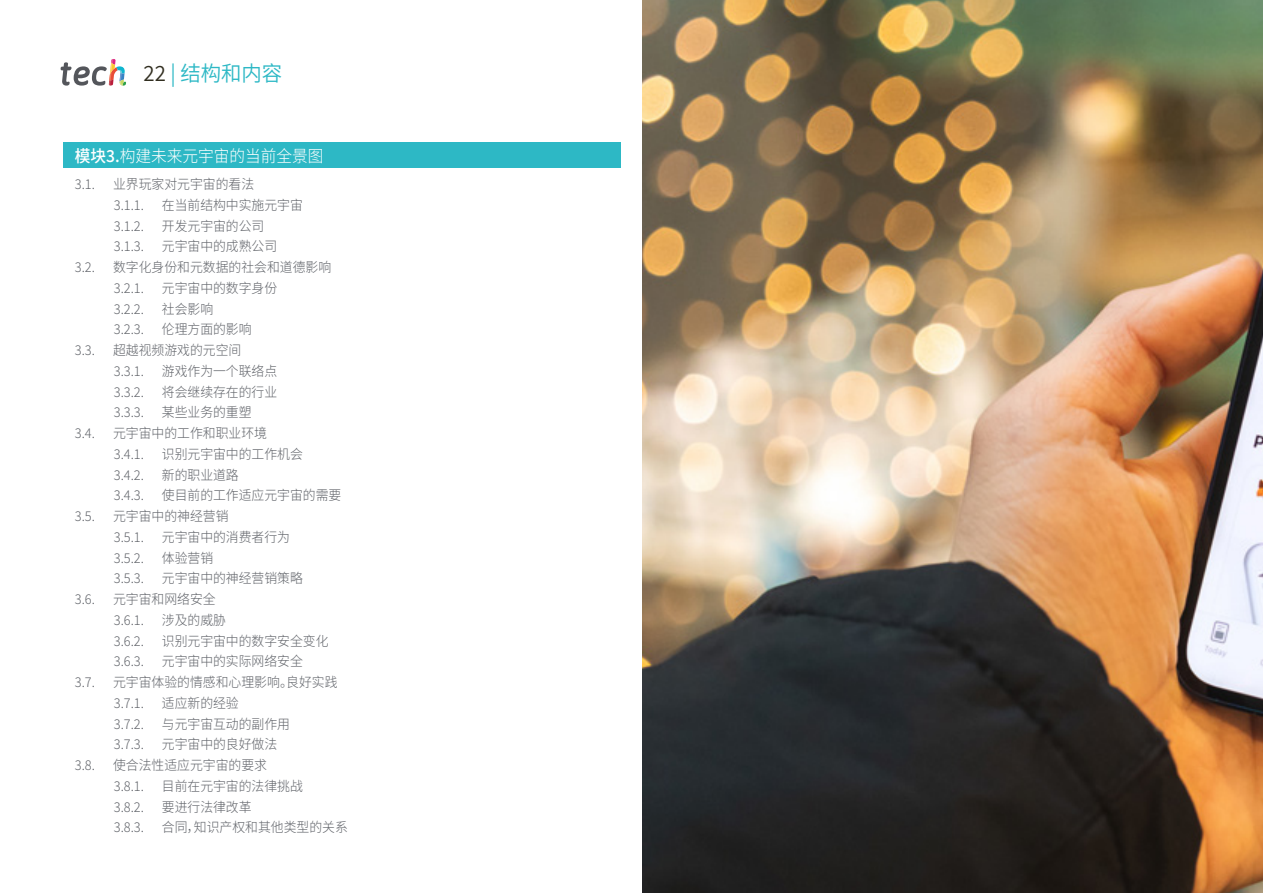
<style>
.page{position:relative;width:1263px;height:893px;background:#fff}
.page>*{position:absolute;margin:0;border:0;box-sizing:border-box;transform-origin:0 0}
.t1{font:21px "Source Han Sans CN";color:#2db8c5}
.t2{font:300 16.5px "Source Han Sans CN";color:#fff;scale:.95 1}
.t3{font:300 13.5px/20.7px "Source Han Sans CN";color:#61646a;scale:.95 1}
.s1{color:#312e20}
.s2{font-weight:500}
</style>
<div class="page">
<div style="left:64px;top:142px;width:557px;height:26px;background:#2db8c5"></div>
<img style="left:642px;top:0;width:621px;height:893px">
<svg style="left:61px;top:59px;width:65px;height:27px"></svg>
<h1 class="t1" style="left:144px;top:61px;width:140px"><span class="s1">22</span> | 结构和内容</h1>
<p class="t2" style="left:75px;top:147px;width:263px"><span class="s2">模块3.</span>构建未来元宇宙的当前全景图</p>
<p class="t3" style="left:75px;top:174px;width:23px">3.1.</p>
<p class="t3" style="left:113px;top:174px;width:150px">业界玩家对元宇宙的看法<br>3.1.1.</p>
<p class="t3" style="left:162px;top:195px;width:150px">在当前结构中实施元宇宙</p>
<p class="t3" style="left:114px;top:216px;width:33px">3.1.2.</p>
<p class="t3" style="left:162px;top:216px;width:110px">开发元宇宙的公司</p>
<p class="t3" style="left:114px;top:236px;width:33px">3.1.3.</p>
<p class="t3" style="left:162px;top:236px;width:123px">元宇宙中的成熟公司</p>
<p class="t3" style="left:75px;top:257px;width:23px">3.2.</p>
<p class="t3" style="left:113px;top:257px;width:231px">数字化身份和元数据的社会和道德影响<br>3.2.1.</p>
<p class="t3" style="left:162px;top:278px;width:123px">元宇宙中的数字身份</p>
<p class="t3" style="left:114px;top:299px;width:33px">3.2.2.</p>
<p class="t3" style="left:162px;top:299px;width:56px">社会影响</p>
<p class="t3" style="left:114px;top:319px;width:33px">3.2.3.</p>
<p class="t3" style="left:162px;top:319px;width:96px">伦理方面的影响</p>
<p class="t3" style="left:75px;top:340px;width:23px">3.3.</p>
<p class="t3" style="left:113px;top:340px;width:136px">超越视频游戏的元空间<br>3.3.1.</p>
<p class="t3" style="left:162px;top:361px;width:123px">游戏作为一个联络点</p>
<p class="t3" style="left:114px;top:382px;width:33px">3.3.2.</p>
<p class="t3" style="left:162px;top:382px;width:123px">将会继续存在的行业</p>
<p class="t3" style="left:114px;top:402px;width:33px">3.3.3.</p>
<p class="t3" style="left:162px;top:402px;width:96px">某些业务的重塑</p>
<p class="t3" style="left:75px;top:423px;width:23px">3.4.</p>
<p class="t3" style="left:113px;top:423px;width:164px">元宇宙中的工作和职业环境<br>3.4.1.</p>
<p class="t3" style="left:162px;top:444px;width:150px">识别元宇宙中的工作机会</p>
<p class="t3" style="left:114px;top:465px;width:33px">3.4.2.</p>
<p class="t3" style="left:162px;top:465px;width:83px">新的职业道路</p>
<p class="t3" style="left:114px;top:485px;width:33px">3.4.3.</p>
<p class="t3" style="left:162px;top:485px;width:191px">使目前的工作适应元宇宙的需要</p>
<p class="t3" style="left:75px;top:506px;width:23px">3.5.</p>
<p class="t3" style="left:113px;top:506px;width:123px">元宇宙中的神经营销<br>3.5.1.</p>
<p class="t3" style="left:162px;top:527px;width:136px">元宇宙中的消费者行为</p>
<p class="t3" style="left:114px;top:548px;width:33px">3.5.2.</p>
<p class="t3" style="left:162px;top:548px;width:56px">体验营销</p>
<p class="t3" style="left:114px;top:568px;width:33px">3.5.3.</p>
<p class="t3" style="left:162px;top:568px;width:150px">元宇宙中的神经营销策略</p>
<p class="t3" style="left:75px;top:589px;width:23px">3.6.</p>
<p class="t3" style="left:113px;top:589px;width:110px">元宇宙和网络安全<br>3.6.1.</p>
<p class="t3" style="left:162px;top:610px;width:69px">涉及的威胁</p>
<p class="t3" style="left:114px;top:631px;width:33px">3.6.2.</p>
<p class="t3" style="left:162px;top:631px;width:177px">识别元宇宙中的数字安全变化</p>
<p class="t3" style="left:114px;top:651px;width:33px">3.6.3.</p>
<p class="t3" style="left:162px;top:651px;width:150px">元宇宙中的实际网络安全</p>
<p class="t3" style="left:75px;top:672px;width:23px">3.7.</p>
<p class="t3" style="left:113px;top:672px;width:238px">元宇宙体验的情感和心理影响。良好实践<br>3.7.1.</p>
<p class="t3" style="left:162px;top:693px;width:83px">适应新的经验</p>
<p class="t3" style="left:114px;top:714px;width:33px">3.7.2.</p>
<p class="t3" style="left:162px;top:714px;width:136px">与元宇宙互动的副作用</p>
<p class="t3" style="left:114px;top:734px;width:33px">3.7.3.</p>
<p class="t3" style="left:162px;top:734px;width:123px">元宇宙中的良好做法</p>
<p class="t3" style="left:75px;top:755px;width:23px">3.8.</p>
<p class="t3" style="left:113px;top:755px;width:164px">使合法性适应元宇宙的要求<br>3.8.1.</p>
<p class="t3" style="left:162px;top:776px;width:150px">目前在元宇宙的法律挑战</p>
<p class="t3" style="left:114px;top:797px;width:33px">3.8.2.</p>
<p class="t3" style="left:162px;top:797px;width:96px">要进行法律改革</p>
<p class="t3" style="left:114px;top:817px;width:33px">3.8.3.</p>
<p class="t3" style="left:162px;top:817px;width:197px">合同，知识产权和其他类型的关系</p>
</div>
